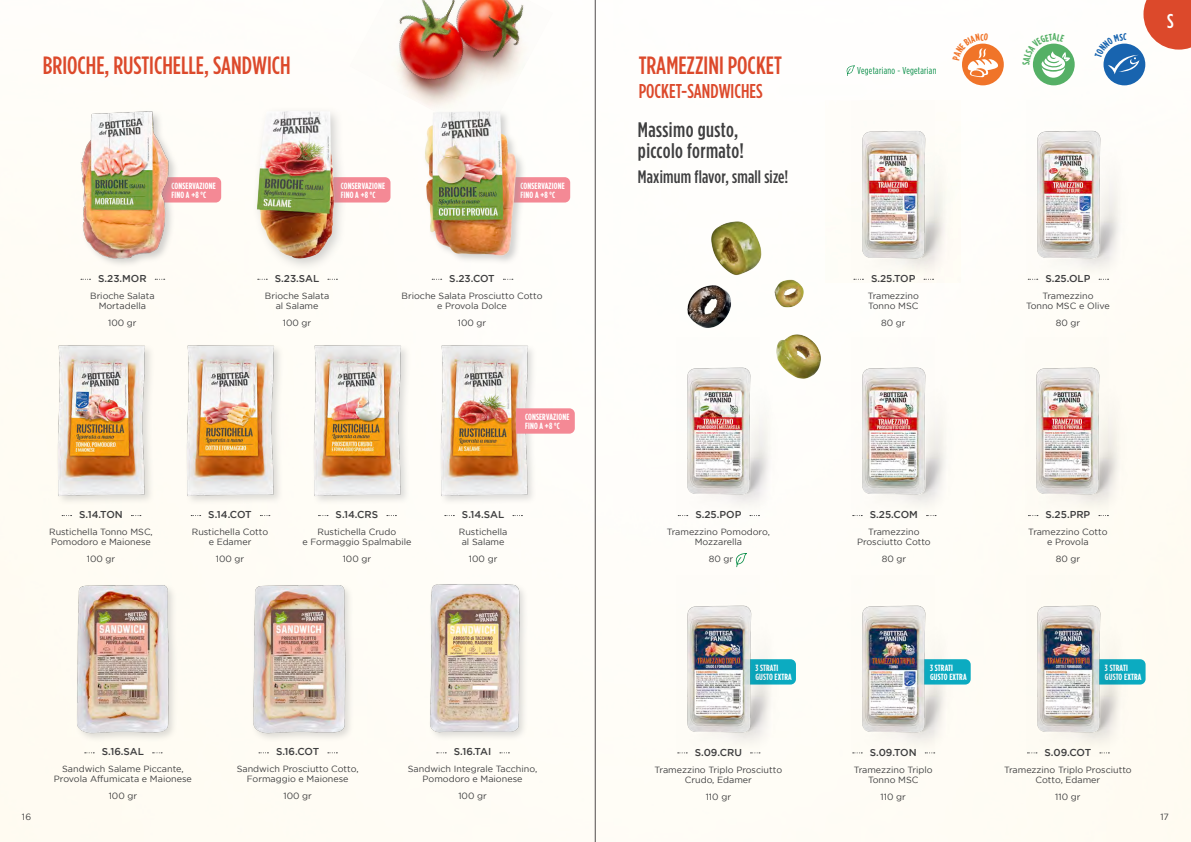
<style>
.page{position:relative;width:1191px;height:842px;background:#fff}
.page>*{position:absolute;margin:0;border:0;box-sizing:border-box;transform-origin:0 0}
.t1{font:500 25px "Gotham Condensed";color:#dc492b}
.t2{font:500 21px/21px "Gotham Condensed";letter-spacing:.02em;color:#3e3e3f}
.t3{font:500 20px "Gotham Condensed";color:#dc492b}
.t4{font:500 20px "Gotham Condensed";color:#fff}
.t5{font:500 18px "Gotham Condensed";letter-spacing:.01em;color:#3e3e3f}
.t6{font:500 10px "Gotham";color:#3e3e3f}
.t7{font:10px "Gotham Condensed";letter-spacing:.03em;color:#058c45}
.t8{font:9px/10px "Gotham";color:#3e3e3f;text-align:center}
.t9{font:700 9px/9px "Gotham Condensed";letter-spacing:.02em;color:#fff}
</style>
<div class="page">
<img style="left:0;top:0;width:1191px;height:842px">
<div style="left:145px;top:177px;width:76px;height:25px;background:#f48995;border-radius:5px"></div>
<div style="left:315px;top:177px;width:75px;height:25px;background:#f48995;border-radius:5px"></div>
<div style="left:494px;top:177px;width:76px;height:25px;background:#f48995;border-radius:5px"></div>
<img style="left:55px;top:100px;width:135px;height:182px">
<img style="left:399px;top:139px;width:135px;height:143px">
<img style="left:236px;top:100px;width:123px;height:169px">
<img style="left:349px;top:0;width:204px;height:139px">
<img style="left:424px;top:337px;width:127px;height:181px">
<img style="left:33px;top:337px;width:129px;height:181px">
<img style="left:162px;top:337px;width:127px;height:181px">
<img style="left:55px;top:574px;width:135px;height:182px">
<img style="left:230px;top:574px;width:135px;height:182px">
<img style="left:405px;top:574px;width:135px;height:182px">
<img style="left:289px;top:337px;width:135px;height:181px">
<div style="left:825px;top:575px;width:135px;height:182px;background:#fffdf6"></div>
<div style="left:904px;top:659px;width:66px;height:25px;background:#0cabc1;border-radius:5px"></div>
<img style="left:851px;top:575px;width:83px;height:182px">
<div style="left:729px;top:659px;width:67px;height:25px;background:#0cabc1;border-radius:5px"></div>
<img style="left:651px;top:575px;width:135px;height:182px">
<img style="left:677px;top:575px;width:83px;height:182px">
<img style="left:825px;top:337px;width:135px;height:182px">
<img style="left:852px;top:337px;width:82px;height:182px">
<img style="left:999px;top:337px;width:135px;height:182px">
<img style="left:1025px;top:337px;width:83px;height:182px">
<div style="left:1079px;top:659px;width:66px;height:25px;background:#0cabc1;border-radius:5px"></div>
<img style="left:1000px;top:575px;width:135px;height:182px">
<img style="left:1026px;top:575px;width:83px;height:182px">
<img style="left:650px;top:337px;width:135px;height:182px">
<svg style="left:735px;top:553px;width:12px;height:14px"></svg>
<img style="left:676px;top:337px;width:83px;height:182px">
<img style="left:825px;top:101px;width:135px;height:181px">
<img style="left:851px;top:101px;width:83px;height:181px">
<img style="left:1000px;top:101px;width:135px;height:181px">
<img style="left:1026px;top:101px;width:83px;height:181px">
<img style="left:683px;top:213px;width:86px;height:122px">
<img style="left:769px;top:272px;width:66px;height:108px">
<div style="left:1033px;top:44px;width:41px;height:41px;background:#55b066;border-radius:50%"></div>
<div style="left:1103px;top:44px;width:42px;height:41px;background:#1864af;border-radius:50%"></div>
<div style="left:962px;top:44px;width:41px;height:41px;background:#f07429;border-radius:50%"></div>
<svg style="left:846px;top:65px;width:9px;height:11px"></svg>
<svg style="left:516px;top:408px;width:59px;height:26px;background:#f48d98"></svg>
<hr style="left:595px;top:0;width:1px;height:842px;background:#231f20">
<svg style="left:1022px;top:33px;width:48px;height:45px"></svg>
<svg style="left:1094px;top:0;width:97px;height:74px"></svg>
<svg style="left:952px;top:33px;width:47px;height:45px"></svg>
<h1 class="t1" style="left:43px;top:52px;width:249px">BRIOCHE, RUSTICHELLE, SANDWICH</h1>
<p class="t9" style="left:171px;top:181px;width:46px">CONSERVAZIONE<br>FINO A +8 °C</p>
<p class="t9" style="left:341px;top:181px;width:46px">CONSERVAZIONE<br>FINO A +8 °C</p>
<p class="t9" style="left:520px;top:181px;width:46px">CONSERVAZIONE<br>FINO A +8 °C</p>
<p class="t6" style="left:98px;top:273px;width:50px">S.23.MOR</p>
<p class="t8" style="left:90px;top:291px;width:66px">Brioche Salata<br>Mortadella</p>
<p class="t8" style="left:108px;top:318px;width:30px">100 gr</p>
<p class="t6" style="left:275px;top:273px;width:46px">S.23.SAL</p>
<p class="t8" style="left:265px;top:291px;width:66px">Brioche Salata al Salame</p>
<p class="t8" style="left:283px;top:318px;width:30px">100 gr</p>
<p class="t6" style="left:449px;top:273px;width:47px">S.23.COT</p>
<p class="t8" style="left:401px;top:291px;width:142px">Brioche Salata Prosciutto Cotto e Provola Dolce</p>
<p class="t8" style="left:458px;top:318px;width:30px">100 gr</p>
<p class="t6" style="left:79px;top:509px;width:45px">S.14.TON</p>
<p class="t8" style="left:49px;top:527px;width:105px;text-align:left">Rustichella Tonno MSC,<br>Pomodoro e Maionese</p>
<p class="t8" style="left:87px;top:554px;width:30px">100 gr</p>
<p class="t6" style="left:208px;top:509px;width:45px">S.14.COT</p>
<p class="t8" style="left:192px;top:527px;width:78px">Rustichella Cotto e Edamer</p>
<p class="t8" style="left:216px;top:554px;width:30px">100 gr</p>
<p class="t6" style="left:335px;top:509px;width:44px">S.14.CRS</p>
<p class="t8" style="left:302px;top:527px;width:110px">Rustichella Crudo<br>e Formaggio Spalmabile</p>
<p class="t8" style="left:343px;top:554px;width:30px">100 gr</p>
<p class="t9" style="left:525px;top:412px;width:46px">CONSERVAZIONE<br>FINO A +8 °C</p>
<p class="t6" style="left:462px;top:509px;width:44px">S.14.SAL</p>
<p class="t8" style="left:459px;top:527px;width:50px">Rustichella al Salame</p>
<p class="t8" style="left:469px;top:554px;width:30px">100 gr</p>
<p class="t6" style="left:102px;top:746px;width:44px">S.16.SAL</p>
<p class="t8" style="left:54px;top:764px;width:139px">Sandwich Salame Piccante,<br>Provola Affumicata e Maionese</p>
<p class="t8" style="left:109px;top:791px;width:30px">100 gr</p>
<p class="t6" style="left:276px;top:746px;width:45px">S.16.COT</p>
<p class="t8" style="left:237px;top:764px;width:123px">Sandwich Prosciutto Cotto,<br>Formaggio e Maionese</p>
<p class="t8" style="left:283px;top:791px;width:30px">100 gr</p>
<p class="t6" style="left:454px;top:746px;width:39px">S.16.TAI</p>
<p class="t8" style="left:408px;top:764px;width:131px">Sandwich Integrale Tacchino,<br>Pomodoro e Maionese</p>
<p class="t8" style="left:458px;top:791px;width:30px">100 gr</p>
<h1 class="t1" style="left:638px;top:52px;width:145px">TRAMEZZINI POCKET</h1>
<h3 class="t3" style="left:638px;top:80px;width:125px">POCKET-SANDWICHES</h3>
<h2 class="t2" style="left:638px;top:119px;width:108px">Massimo gusto, piccolo formato!</h2>
<h3 class="t5" style="left:638px;top:167px;width:152px">Maximum flavor, small size!</h3>
<p class="t7" style="left:857px;top:65px;width:81px">Vegetariano - Vegetarian</p>
<p class="t6" style="left:871px;top:273px;width:46px">S.25.TOP</p>
<p class="t8" style="left:867px;top:291px;width:53px;text-align:left">Tramezzino<br>Tonno MSC</p>
<p class="t8" style="left:881px;top:318px;width:26px">80 gr</p>
<h3 class="t4" style="left:1167px;top:10px;width:8px">S</h3>
<p class="t6" style="left:1045px;top:273px;width:47px">S.25.OLP</p>
<p class="t8" style="left:1026px;top:291px;width:85px">Tramezzino<br>Tonno MSC e Olive</p>
<p class="t8" style="left:1055px;top:318px;width:26px">80 gr</p>
<p class="t6" style="left:695px;top:509px;width:47px">S.25.POP</p>
<p class="t8" style="left:667px;top:527px;width:105px">Tramezzino Pomodoro,<br>Mozzarella</p>
<p class="t8" style="left:708px;top:554px;width:26px">80 gr</p>
<p class="t9" style="left:755px;top:663px;width:38px">3 STRATI<br>GUSTO EXTRA</p>
<p class="t6" style="left:695px;top:746px;width:49px">S.09.CRU</p>
<p class="t8" style="left:654px;top:764px;width:129px">Tramezzino Triplo Prosciutto<br>Crudo, Edamer</p>
<p class="t8" style="left:706px;top:791px;width:27px">110 gr</p>
<p class="t6" style="left:870px;top:509px;width:50px">S.25.COM</p>
<p class="t8" style="left:857px;top:527px;width:75px">Tramezzino<br>Prosciutto Cotto</p>
<p class="t8" style="left:881px;top:554px;width:26px">80 gr</p>
<p class="t6" style="left:1045px;top:509px;width:46px">S.25.PRP</p>
<p class="t8" style="left:1028px;top:527px;width:81px">Tramezzino Cotto e Provola</p>
<p class="t8" style="left:1055px;top:554px;width:26px">80 gr</p>
<p class="t9" style="left:930px;top:663px;width:38px">3 STRATI<br>GUSTO EXTRA</p>
<p class="t6" style="left:870px;top:746px;width:48px">S.09.TON</p>
<p class="t8" style="left:853px;top:764px;width:81px">Tramezzino Triplo<br>Tonno MSC</p>
<p class="t8" style="left:880px;top:791px;width:27px">110 gr</p>
<p class="t9" style="left:1105px;top:663px;width:38px">3 STRATI<br>GUSTO EXTRA</p>
<p class="t6" style="left:1044px;top:746px;width:48px">S.09.COT</p>
<p class="t8" style="left:1004px;top:764px;width:129px">Tramezzino Triplo Prosciutto<br>Cotto, Edamer</p>
<p class="t8" style="left:1055px;top:791px;width:27px">110 gr</p>
<p class="t8" style="left:22px;top:811px;width:11px">16</p>
<p class="t8" style="left:1160px;top:811px;width:10px">17</p>
</div>
